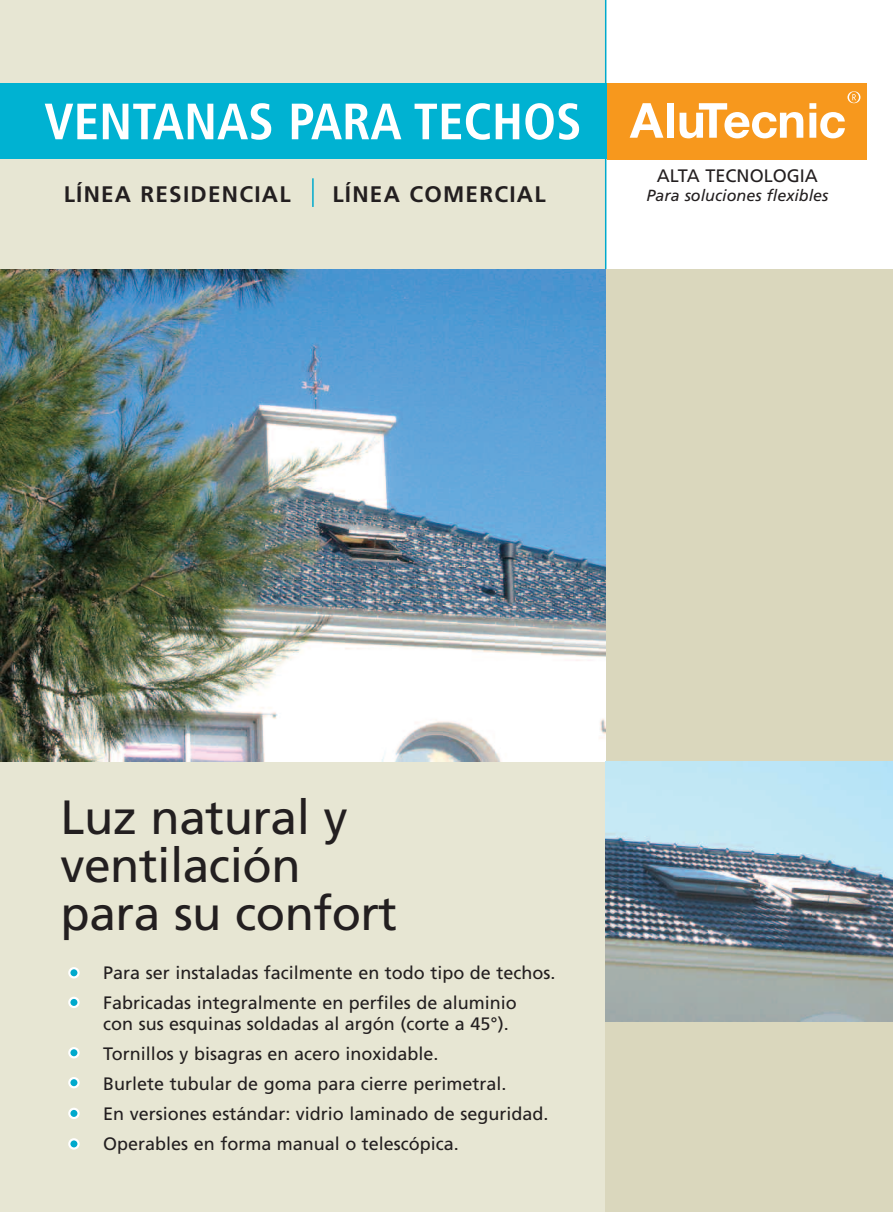
<style>
.page{position:relative;width:893px;height:1212px;background:#fff}
.page>*{position:absolute;margin:0;border:0;box-sizing:border-box;transform-origin:0 0}
.t1{font:700 condensed 51px "Frutiger";color:#fff}
.t2{font:48px/48px "Frutiger";letter-spacing:-.01em;color:#231f20}
.t3{font:700 22.5px "Frutiger";letter-spacing:.055em;color:#231f20}
.t4{font:18px/30px "Frutiger";color:#231f20}
.t5{font:italic 16.05px "Frutiger";color:#231f20}
</style>
<div class="page">
<div style="left:0;top:0;width:605px;height:1212px;background:#e7e6d3"></div>
<hr style="left:605px;top:0;width:1px;height:276px;background:#00a9cc">
<div style="left:605px;top:269px;width:288px;height:943px;background:#dad7bd"></div>
<div style="left:0;top:83px;width:607px;height:76px;background:#00b2d2"></div>
<div style="left:607px;top:83px;width:260px;height:76px;background:#f7981d"></div>
<svg style="left:630px;top:103px;width:33px;height:35px"></svg>
<div style="left:667px;top:103px;width:6px;height:35px;background:#fff"></div>
<svg style="left:680px;top:103px;width:123px;height:35px"></svg>
<svg style="left:809px;top:103px;width:36px;height:35px"></svg>
<svg style="left:852px;top:94px;width:4px;height:6px"></svg>
<div style="left:848px;top:91px;width:12px;height:12px;border:1px solid #fff;border-radius:50%"></div>
<svg style="left:68px;top:967px;width:12px;height:11px"></svg>
<svg style="left:68px;top:997px;width:12px;height:11px"></svg>
<svg style="left:68px;top:1047px;width:12px;height:11px"></svg>
<svg style="left:68px;top:1077px;width:12px;height:11px"></svg>
<svg style="left:68px;top:1108px;width:12px;height:11px"></svg>
<svg style="left:68px;top:1138px;width:12px;height:11px"></svg>
<hr style="left:312px;top:178px;width:2px;height:29px;background:#00a9cc">
<img style="left:0;top:269px;width:605px;height:492px">
<img style="left:605px;top:761px;width:288px;height:260px">
<h1 class="t1" style="left:44px;top:101px;width:539px">VENTANAS PARA TECHOS</h1>
<p class="t3" style="left:64px;top:185px;width:228px">LÍNEA RESIDENCIAL</p>
<p class="t3" style="left:332px;top:185px;width:215px">LÍNEA COMERCIAL</p>
<p class="t4" style="left:657px;top:162px;width:163px">ALTA TECNOLOGIA</p>
<p class="t5" style="left:647px;top:189px;width:183px">Para soluciones flexibles</p>
<h2 class="t2" style="left:61px;top:797px;width:338px">Luz natural y ventilación para su confort</h2>
<p class="t4" style="left:103px;top:959px;width:454px">Para ser instaladas facilmente en todo tipo de techos.<br>Fabricadas integralmente en perfiles de aluminio</p>
<p class="t4" style="left:103px;top:1010px;width:447px">con sus esquinas soldadas al argón (corte a 45°).<br>Tornillos y bisagras en acero inoxidable.<br>Burlete tubular de goma para cierre perimetral.<br>En versiones estándar: vidrio laminado de seguridad.<br>Operables en forma manual o telescópica.</p>
</div>
